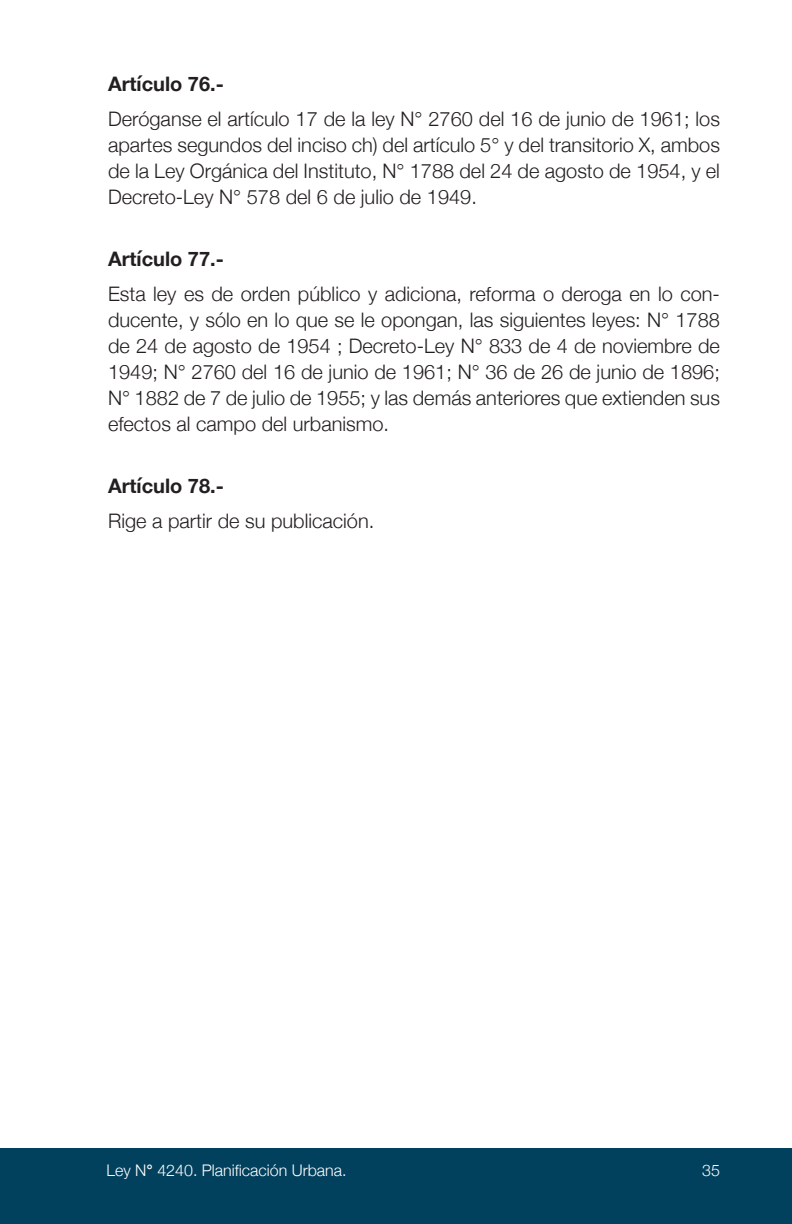
<style>
.page{position:relative;width:792px;height:1224px;background:#fff}
.page>*{position:absolute;margin:0;border:0;box-sizing:border-box;transform-origin:0 0}
.t1{font:300 20px/26px "Helvetica Neue";color:#231f20;text-align:justify}
.t2{font:700 20px "Helvetica Neue";color:#231f20}
.t3{font:300 16px "Helvetica Neue";color:#fff}
.s1{font-weight:700}
</style>
<div class="page">
<div style="left:1px;top:1149px;width:791px;height:75px;background:#02415e"></div>
<p class="t2" style="left:108px;top:69px;width:117px">Artículo 76.-</p>
<p class="t1" style="left:108px;top:105px;width:614px">Deróganse el artículo 17 de la ley N° 2760 del 16 de junio de 1961; los apartes segundos del inciso ch) del artículo 5° y del transitorio X, ambos de la Ley Orgánica del Instituto, N° 1788 del 24 de agosto de 1954, y el Decreto-Ley N° 578 del 6 de julio de 1949.</p>
<p class="t2" style="left:108px;top:244px;width:117px">Artículo 77.-</p>
<p class="t1" style="left:108px;top:280px;width:614px">Esta ley es de orden público y adiciona, reforma o deroga en lo con&shy;ducente, y sólo en lo que se le opongan, las siguientes leyes: N° 1788 de 24 de agosto de 1954 ; Decreto-Ley N° 833 de 4 de noviembre de 1949; N° 2760 del 16 de junio de 1961; N° 36 de 26 de junio de 1896; N° 1882 de 7 de julio de 1955; y las demás anteriores que extienden sus efectos al campo del urbanismo.</p>
<p class="t2" style="left:108px;top:471px;width:117px">Artículo 78.-</p>
<p class="t1" style="left:108px;top:507px;width:268px">Rige a partir de su publicación.</p>
<p class="t3" style="left:107px;top:1158px;width:241px">Ley N<span class="s1">°</span> 4240. Planificación Urbana.</p>
<p class="t3" style="left:702px;top:1158px;width:19px">35</p>
</div>
